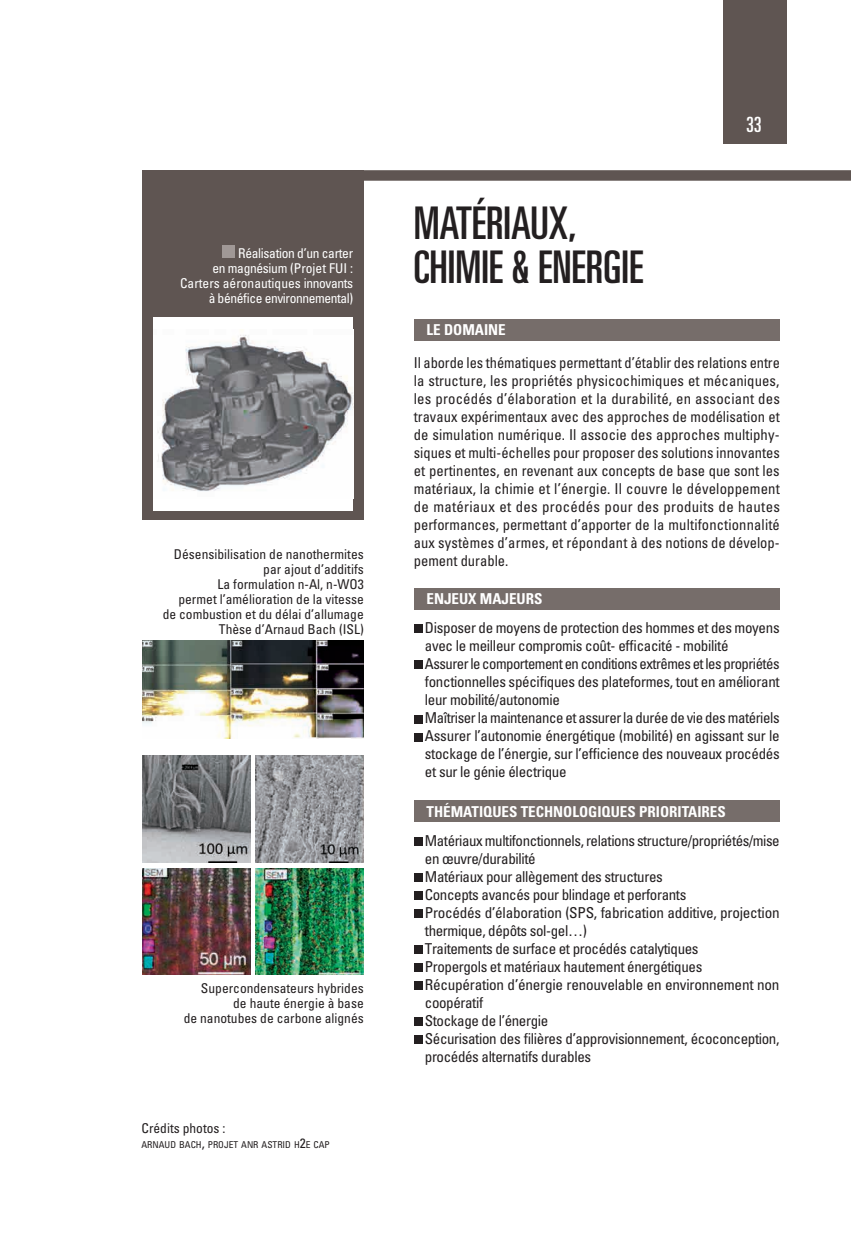
<style>
.page{position:relative;width:851px;height:1234px;background:#fff}
.page>*{position:absolute;margin:0;border:0;box-sizing:border-box;transform-origin:0 0}
.t1{font:ultra-condensed 45px/43.5px "Univers LT Std";color:#231f20}
.t2{font:ultra-condensed 21px "Univers LT Std";color:#fff}
.t3{font:condensed 15px/18px "Univers LT Std";letter-spacing:-.025em;color:#231f20}
.t4{font:condensed 15px/18px "Univers LT Std";letter-spacing:-.025em;color:#231f20;text-align:justify;scale:.96 1}
.t5{font:700 condensed 15px "Univers LT Std";color:#fff}
.t6{font:condensed 13.5px/15px "Univers LT Std";color:#231f20;text-align:right}
.t7{font:condensed 13.5px/15px "Univers LT Std";letter-spacing:-.025em;color:#fff;text-align:right}
.t8{font:condensed 9.45px "Univers LT Std";color:#231f20}
.s1{font-size:13.5px}
</style>
<div class="page">
<div style="left:723px;top:0;width:64px;height:144px;background:#5f5552"></div>
<div style="left:414px;top:624px;width:8px;height:9px;background:#231f20"></div>
<div style="left:414px;top:660px;width:8px;height:9px;background:#231f20"></div>
<div style="left:414px;top:714px;width:8px;height:9px;background:#231f20"></div>
<div style="left:414px;top:732px;width:8px;height:9px;background:#231f20"></div>
<div style="left:414px;top:800px;width:365px;height:21px;background:#766d6a"></div>
<div style="left:414px;top:588px;width:365px;height:21px;background:#766d6a"></div>
<div style="left:414px;top:837px;width:8px;height:8px;background:#231f20"></div>
<div style="left:414px;top:873px;width:8px;height:8px;background:#231f20"></div>
<div style="left:414px;top:891px;width:8px;height:8px;background:#231f20"></div>
<div style="left:414px;top:909px;width:8px;height:8px;background:#231f20"></div>
<div style="left:414px;top:945px;width:8px;height:8px;background:#231f20"></div>
<div style="left:414px;top:963px;width:8px;height:8px;background:#231f20"></div>
<div style="left:414px;top:981px;width:8px;height:8px;background:#231f20"></div>
<div style="left:414px;top:1017px;width:8px;height:8px;background:#231f20"></div>
<div style="left:414px;top:1035px;width:8px;height:8px;background:#231f20"></div>
<div style="left:414px;top:319px;width:365px;height:21px;background:#766d6a"></div>
<div style="left:142px;top:170px;width:222px;height:350px;background:#5f5552"></div>
<div style="left:142px;top:170px;width:708px;height:11px;background:#5f5552"></div>
<div style="left:222px;top:245px;width:13px;height:13px;background:#a09896"></div>
<div style="left:153px;top:317px;width:200px;height:193px;background:#fff"></div>
<img style="left:157px;top:329px;width:196px;height:162px">
<img style="left:142px;top:640px;width:222px;height:98px">
<img style="left:142px;top:755px;width:109px;height:107px">
<img style="left:255px;top:755px;width:109px;height:107px">
<img style="left:142px;top:868px;width:109px;height:106px">
<img style="left:255px;top:868px;width:109px;height:106px">
<p class="t7" style="left:180px;top:245px;width:174px">Réalisation d’un carter<br>en magnésium (Projet FUI :<br>Carters aéronautiques innovants à bénéfice environnemental)</p>
<p class="t6" style="left:163px;top:546px;width:202px">Désensibilisation de nanothermites par ajout d’additifs<br>La formulation n-Al, n-WO3<br>permet l’amélioration de la vitesse de combustion et du délai d’allumage<br>Thèse d’Arnaud Bach (ISL)</p>
<p class="t6" style="left:184px;top:979px;width:181px">Supercondensateurs hybrides<br>de haute énergie à base<br>de nanotubes de carbone alignés</p>
<p class="t6" style="left:141px;top:1120px;width:85px">Crédits photos :</p>
<p class="t8" style="left:141px;top:1138px;width:190px">ARNAUD BACH<span class="s1">,</span> PROJET ANR ASTRID H<span class="s1">2</span>E CAP</p>
<h1 class="t1" style="left:414px;top:201px;width:231px">MATÉRIAUX,<br>CHIMIE &amp; ENERGIE</h1>
<p class="t5" style="left:426px;top:320px;width:36px">LE DOMAI</p>
<p class="t5" style="left:488px;top:320px;width:18px">NE</p>
<h2 class="t2" style="left:745px;top:113px;width:17px">33</h2>
<p class="t4" style="left:414px;top:353px;width:383px">Il aborde les thématiques permettant d’établir des relations entre la structure, les propriétés physicochimiques et mécaniques, les procédés d’élaboration et la durabilité, en associant des travaux expérimentaux avec des approches de modélisation et de simulation numérique. Il associe des approches multiphy&shy;siques et multi-échelles pour proposer des solutions innovantes et pertinentes, en revenant aux concepts de base que sont les matériaux, la chimie et l’énergie. Il couvre le développement de matériaux et des procédés pour des produits de hautes performances, permettant d’apporter de la multifonctionnalité aux systèmes d’armes, et répondant à des notions de dévelop&shy;pement durable.</p>
<p class="t5" style="left:426px;top:589px;width:64px">ENJEUX MAJE</p>
<p class="t5" style="left:516px;top:589px;width:18px">URS</p>
<p class="t3" style="left:425px;top:618px;width:356px">Disposer de moyens de protection des hommes et des moyens avec le meilleur compromis coût- efficacité - mobilité<br>Assurer le comportement en conditions extrêmes et les propriétés fonctionnelles spécifiques des plateformes, tout en améliorant leur mobilité/autonomie<br>Maîtriser la maintenance et assurer la durée de vie des matériels Assurer l’autonomie énergétique (mobilité) en agissant sur le stockage de l’énergie, sur l’efficience des nouveaux procédés et sur le génie électrique</p>
<p class="t5" style="left:426px;top:802px;width:34px">THÉMATIQ</p>
<p class="t5" style="left:492px;top:802px;width:155px">UES TECHNOLOGIQUES PRIORITAIRES</p>
<p class="t3" style="left:425px;top:830px;width:356px">Matériaux multifonctionnels, relations structure/propriétés/mise en œuvre/durabilité<br>Matériaux pour allègement des structures<br>Concepts avancés pour blindage et perforants<br>Procédés d’élaboration (SPS, fabrication additive, projection thermique, dépôts sol-gel…)<br>Traitements de surface et procédés catalytiques<br>Propergols et matériaux hautement énergétiques Récupération d’énergie renouvelable en environnement non coopératif<br>Stockage de l’énergie<br>Sécurisation des filières d’approvisionnement, écoconception, procédés alternatifs durables</p>
</div>
